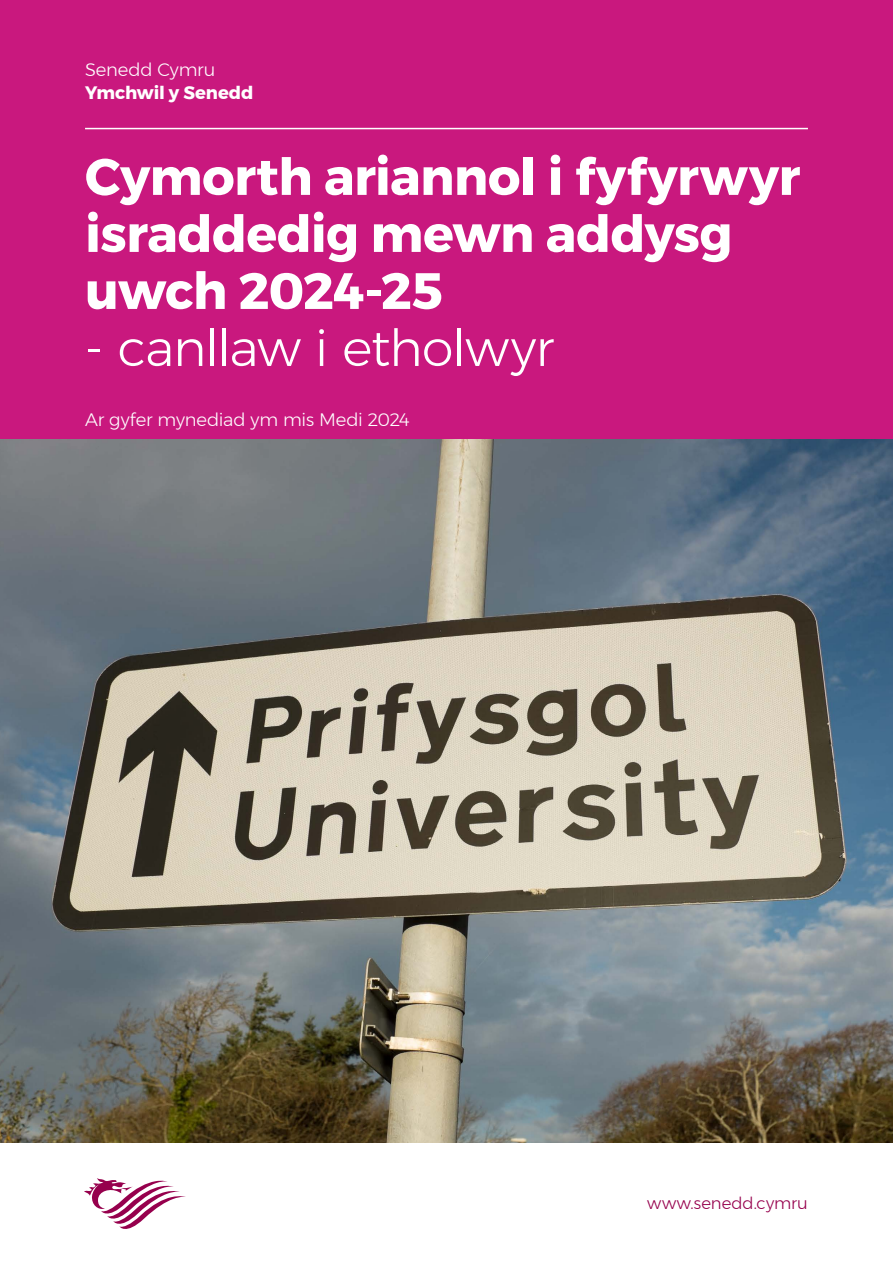
<style>
.page{position:relative;width:893px;height:1263px;background:#fff}
.page>*{position:absolute;margin:0;border:0;box-sizing:border-box;transform-origin:0 0}
.t1{font:700 51px/57px "Montserrat";letter-spacing:-.01em;color:#fff}
.t2{font:300 51px "Montserrat";letter-spacing:-.025em;color:#fff}
.t3{font:300 18px "Montserrat";letter-spacing:-.01em;color:#fff}
.t4{font:700 18px "Montserrat";letter-spacing:-.005em;color:#fff}
.t5{font:300 16.5px "Montserrat";letter-spacing:.005em;color:#96004d}
</style>
<div class="page">
<img style="left:0;top:439px;width:893px;height:704px">
<svg style="left:84px;top:1178px;width:102px;height:51px"></svg>
<div style="left:0;top:0;width:893px;height:439px;background:#c9187e"></div>
<hr style="left:85px;top:128px;width:723px;height:1px;background:#fff">
<p class="t3" style="left:85px;top:56px;width:132px">Senedd Cymru</p>
<p class="t4" style="left:85px;top:78px;width:170px">Ymchwil y Senedd</p>
<p class="t1" style="left:85px;top:148px;width:717px">Cymorth ariannol i fyfyrwyr israddedig mewn addysg uwch 2024-25</p>
<p class="t2" style="left:85px;top:310px;width:471px">- canllaw i etholwyr</p>
<p class="t3" style="left:85px;top:407px;width:326px">Ar gyfer mynediad ym mis Medi 2024</p>
<p class="t5" style="left:647px;top:1191px;width:162px">www.senedd.cymru</p>
</div>
